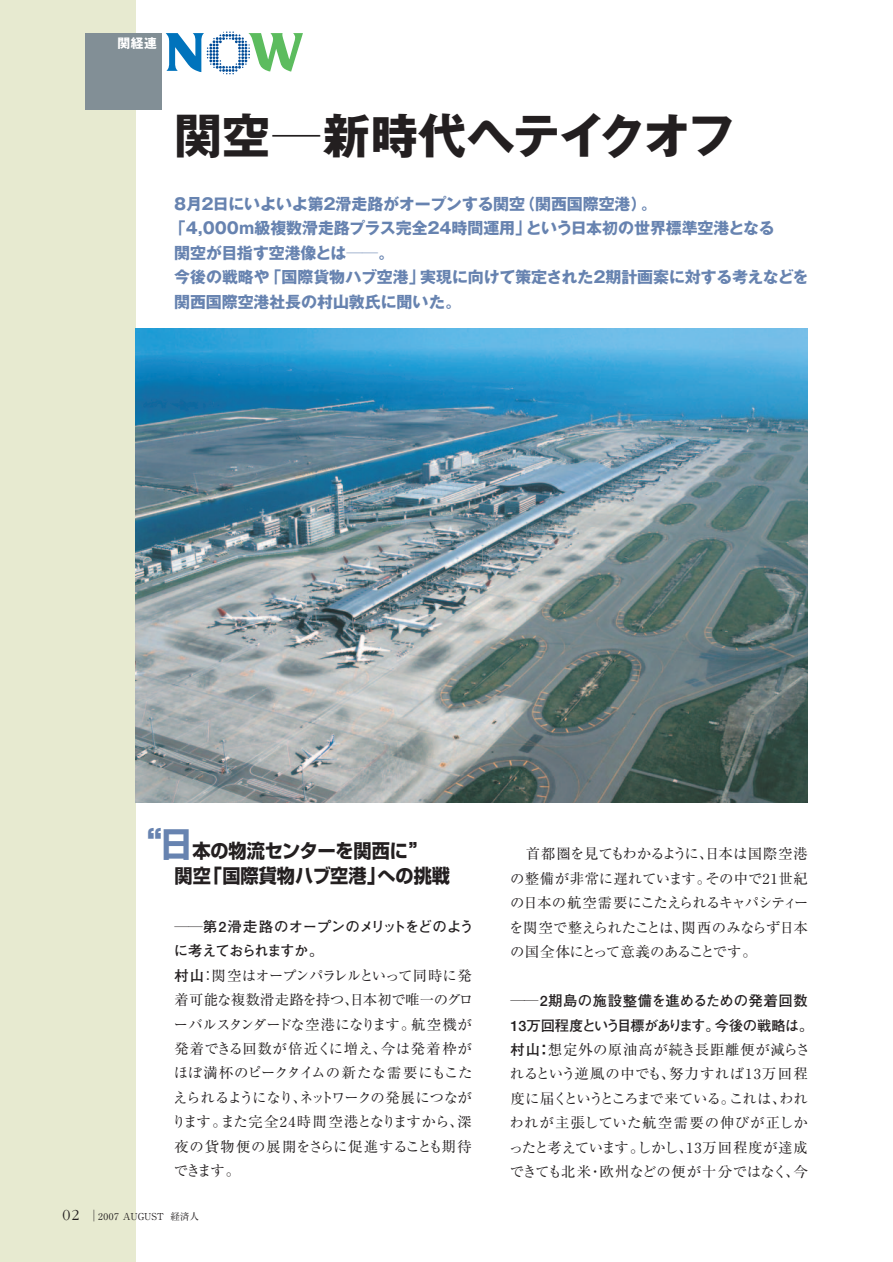
<style>
.page{position:relative;width:893px;height:1262px;background:#fff}
.page>*{position:absolute;margin:0;border:0;box-sizing:border-box;transform-origin:0 0}
.t1{font:700 47.85px "Gothic MB101";letter-spacing:-.035em;color:#231f20}
.t2{font:700 19.2px/24.5px "Shin Go";color:#231f20;scale:.95 1}
.t3{font:700 15.9px/24.5px "Gothic MB101";letter-spacing:-.005em;color:#6783b0}
.t4{font:14.4px/24.5px "Ryumin";letter-spacing:.005em;color:#231f20;text-align:justify}
.t5{font:14.4px/24.5px "Ryumin";letter-spacing:.025em;color:#231f20}
.t6{font:700 14.4px/24.5px "Futo Go B101";letter-spacing:-.02em;color:#231f20}
.t7{font:700 12.75px "Gothic MB101";color:#fff}
.t8{font:9.6px "Ryumin";letter-spacing:-.005em;color:#231f20}
.s1{font-size:34.05px;color:#6783b0}
.s2{font-family:"Futo Go B101";font-weight:700}
.s3{font-family:"Garamond";font-weight:300;font-size:15.9px}
.s4{font-size:11.7px}
.s5{font-family:"Ryumin";font-weight:400}
</style>
<div class="page">
<div style="left:0;top:0;width:136px;height:1261px;background:#e7ead0"></div>
<img style="left:136px;top:329px;width:672px;height:473px">
<svg style="left:166px;top:31px;width:137px;height:43px"></svg>
<div style="left:85px;top:33px;width:76px;height:76px;background:#828f96"></div>
<p class="t7" style="left:117px;top:39px;width:41px">関経連</p>
<h1 class="t1" style="left:174px;top:118px;width:562px">関空―新時代へテイクオフ</h1>
<p class="t3" style="left:170px;top:194px;width:640px">8月2日にいよいよ第2滑走路がオープンする関空（関西国際空港）。<br>「4,000ｍ級複数滑走路プラス完全24時間運用」という日本初の世界標準空港となる<br>関空が目指す空港像とは――。<br>今後の戦略や「国際貨物ハブ空港」実現に向けて策定された2期計画案に対する考えなどを関西国際空港社長の村山敦氏に聞いた。</p>
<h2 class="t2" style="left:174px;top:841px;width:291px;text-indent:-45px"><span class="s1">“日</span> 本の物流センターを関西に”<br>関空「国際貨物ハブ空港」への挑戦</h2>
<p class="t6" style="left:174px;top:915px;width:301px">――第2滑走路のオープンのメリットをどのように考えておられますか。</p>
<p class="t4" style="left:172px;top:965px;width:303px"><span class="s2">村山</span>：関空はオープンパラレルといって同時に発着可能な複数滑走路を持つ、日本初で唯一のグローバルスタンダードな空港になります。航空機が発着できる回数が倍近くに増え、今は発着枠がほぼ満杯のピークタイムの新たな需要にもこたえられるようになり、ネットワークの発展につながります。また完全24時間空港となりますから、深夜の貨物便の展開をさらに促進することも期待できます。</p>
<p class="t8" style="left:63px;top:1212px;width:138px"><span class="s3">02</span> <span class="s4">│</span>2007 AUGUST 経済人</p>
<p class="t4" style="left:509px;top:843px;width:301px">　首都圏を見てもわかるように、日本は国際空港の整備が非常に遅れています。その中で21世紀の日本の航空需要にこたえられるキャパシティーを関空で整えられたことは、関西のみならず日本の国全体にとって意義のあることです。</p>
<p class="t6" style="left:510px;top:990px;width:303px"><span class="s5">――</span>2期島の施設整備を進めるための発着回数<br>13万回程度という目標があります。今後の戦略は。</p>
<p class="t5" style="left:509px;top:1039px;width:302px"><span class="s2">村山：</span>想定外の原油高が続き長距離便が減らされるという逆風の中でも、努力すれば13万回程度に届くというところまで来ている。これは、われわれが主張していた航空需要の伸びが正しかったと考えています。しかし、13万回程度が達成できても北米・欧州などの便が十分ではなく、今</p>
</div>
